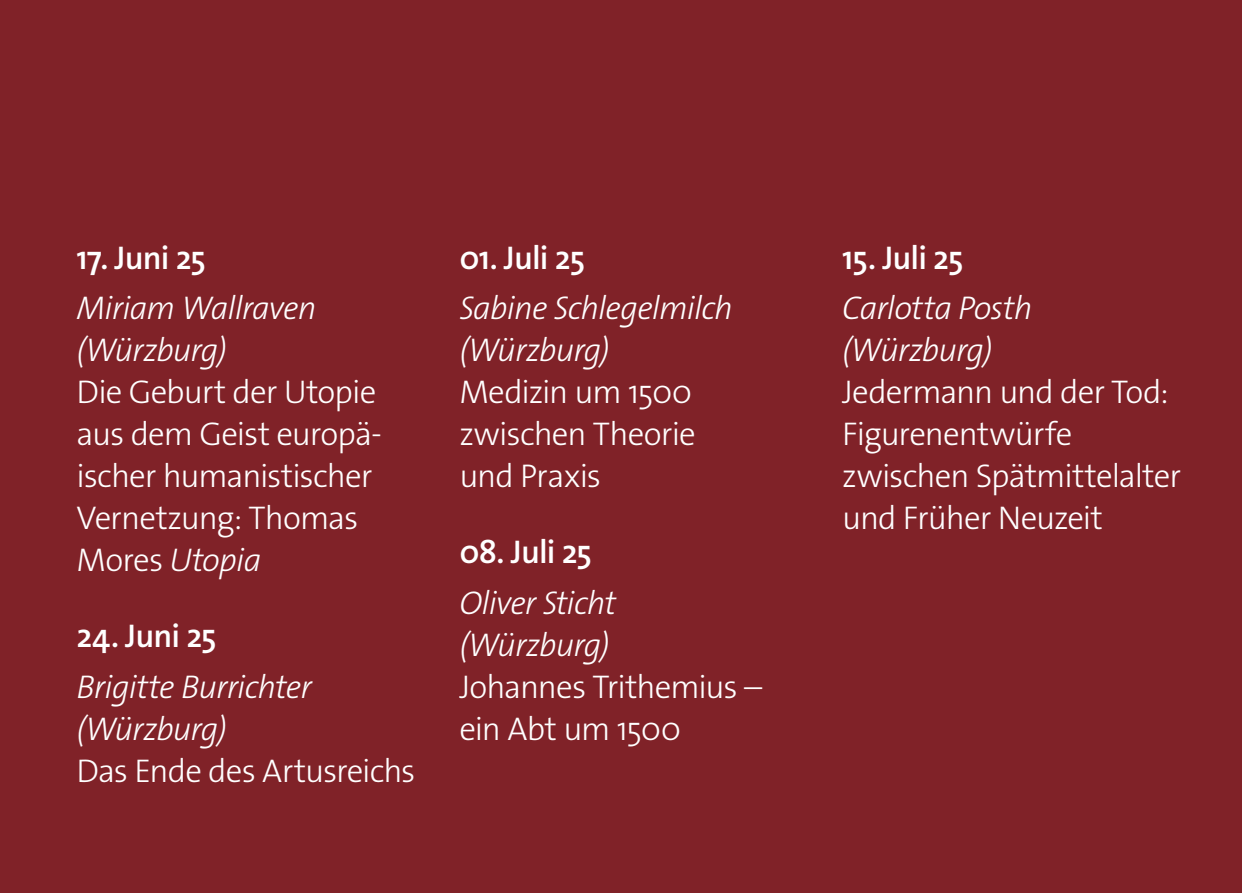
<style>
.page{position:relative;width:1242px;height:893px;background:#802228}
.page>*{position:absolute;margin:0;border:0;box-sizing:border-box;transform-origin:0 0}
.t1{font:300 33px/42px "The Sans Os F";letter-spacing:-.03em;color:#fff}
.t2{font:italic 300 33px/42px "The Sans Os F";letter-spacing:-.03em;color:#fff}
.t3{font:600 33px "The Sans Os F";letter-spacing:-.025em;color:#fff}
.s1{font-style:italic}
</style>
<div class="page">
<p class="t3" style="left:77px;top:236px;width:131px">17. Juni 25</p>
<p class="t2" style="left:77px;top:287px;width:241px">Miriam Wallraven (Würzburg)</p>
<p class="t1" style="left:77px;top:371px;width:304px">Die Geburt der Utopie aus dem Geist europä&shy;ischer humanistischer<br>Vernetzung: Thomas<br>Mores <span class="s1">Utopia</span></p>
<p class="t3" style="left:77px;top:615px;width:142px">24. Juni 25</p>
<p class="t2" style="left:77px;top:666px;width:237px">Brigitte Burrichter (Würzburg)</p>
<p class="t1" style="left:77px;top:750px;width:340px">Das Ende des Artusreichs</p>
<p class="t3" style="left:459px;top:236px;width:127px">01. Juli 25</p>
<p class="t2" style="left:459px;top:287px;width:275px">Sabine Schlegelmilch (Würzburg)</p>
<p class="t1" style="left:459px;top:371px;width:238px;text-align:justify">Medizin um 1500 zwischen Theorie und Praxis</p>
<p class="t3" style="left:459px;top:531px;width:134px">08. Juli 25</p>
<p class="t2" style="left:459px;top:582px;width:159px">Oliver Sticht (Würzburg)</p>
<p class="t1" style="left:459px;top:666px;width:304px">Johannes Trithemius – ein Abt um 1500</p>
<p class="t3" style="left:842px;top:236px;width:123px">15. Juli 25</p>
<p class="t2" style="left:842px;top:287px;width:192px">Carlotta Posth (Würzburg)</p>
<p class="t1" style="left:842px;top:371px;width:340px">Jedermann und der Tod:<br>Figurenentwürfe zwischen Spätmittelalter und Früher Neuzeit</p>
</div>
